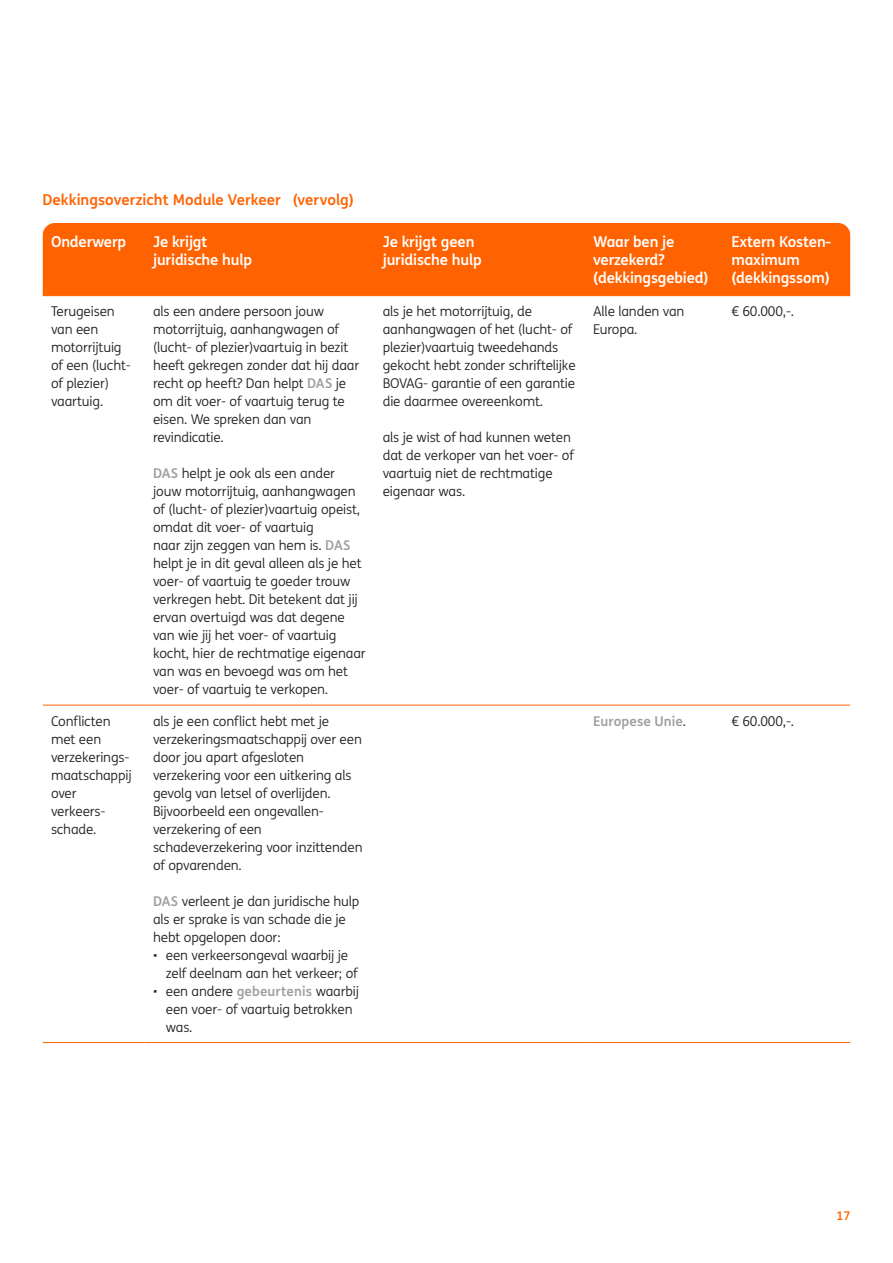
<style>
.page{position:relative;width:893px;height:1263px;background:#fff}
.page>*{position:absolute;margin:0;border:0;box-sizing:border-box;transform-origin:0 0}
.t1{font:700 15px/18px "ING Me";letter-spacing:-.01em;color:#fff}
.Tabel_Heading{font:700 15px "ING Me";color:#ff6200}
.t2{font:13.5px/18px "ING Me";letter-spacing:-.01em;color:#231f20}
.t3{font:700 13.5px "ING Me";letter-spacing:.005em;color:#9d9fa2}
.t4{font:700 12px "ING Me";color:#ff6200}
.s1{font-weight:700;color:#9d9fa2}
.s2{font-weight:400;color:#231f20}
</style>
<div class="page">
<div style="left:43px;top:223px;width:807px;height:72px;background:#ff6200"></div>
<hr style="left:43px;top:295px;width:102px;height:1px;background:#ff6200">
<hr style="left:145px;top:295px;width:229px;height:1px;background:#ff6200">
<hr style="left:374px;top:295px;width:211px;height:1px;background:#ff6200">
<hr style="left:585px;top:295px;width:138px;height:1px;background:#ff6200">
<hr style="left:723px;top:295px;width:127px;height:1px;background:#ff6200">
<hr style="left:43px;top:705px;width:102px;height:1px;background:#ff6200">
<hr style="left:145px;top:705px;width:229px;height:1px;background:#ff6200">
<hr style="left:374px;top:705px;width:211px;height:1px;background:#ff6200">
<hr style="left:585px;top:705px;width:138px;height:1px;background:#ff6200">
<hr style="left:723px;top:705px;width:127px;height:1px;background:#ff6200">
<hr style="left:43px;top:1042px;width:102px;height:1px;background:#ff6200">
<hr style="left:145px;top:1042px;width:229px;height:1px;background:#ff6200">
<hr style="left:374px;top:1042px;width:211px;height:1px;background:#ff6200">
<hr style="left:585px;top:1042px;width:138px;height:1px;background:#ff6200">
<hr style="left:723px;top:1042px;width:127px;height:1px;background:#ff6200">
<p class="Tabel_Heading" style="left:43px;top:187px;width:313px">Dekkingsoverzicht Module Verkeer (vervolg)</p>
<p class="t1" style="left:51px;top:232px;width:77px">Onderwerp</p>
<p class="t1" style="left:153px;top:232px;width:100px">Je krijgt juridische hulp</p>
<p class="t1" style="left:383px;top:232px;width:100px">Je krijgt geen juridische hulp</p>
<p class="t1" style="left:593px;top:232px;width:117px">Waar ben je verzekerd? (dekkingsgebied)</p>
<p class="t1" style="left:731px;top:232px;width:102px">Extern Kosten&shy;maximum (dekkingssom)</p>
<p class="t2" style="left:51px;top:302px;width:81px">Terugeisen van een motorrijtuig of een (lucht&shy;of plezier) vaartuig.</p>
<p class="t2" style="left:153px;top:302px;width:208px">als een andere persoon jouw motorrijtuig, aanhangwagen of (lucht- of plezier)vaartuig in bezit heeft gekregen zonder dat hij daar recht op heeft? Dan helpt <span class="s1">DAS</span> je om dit voer- of vaartuig terug te eisen. We spreken dan van revindicatie.</p>
<p class="t2" style="left:153px;top:464px;width:214px"><span class="s1">DAS</span> helpt je ook als een ander jouw motorrijtuig, aanhangwagen of (lucht- of plezier)vaartuig opeist, omdat dit voer- of vaartuig<br>naar zijn zeggen van hem is. <span class="s1">DAS </span>helpt je in dit geval alleen als je het voer- of vaartuig te goeder trouw verkregen hebt. Dit betekent dat jij ervan overtuigd was dat degene van wie jij het voer- of vaartuig kocht, hier de rechtmatige eigenaar van was en bevoegd was om het voer- of vaartuig te verkopen.</p>
<p class="t2" style="left:593px;top:302px;width:93px">Alle landen van<br>Europa.</p>
<p class="t2" style="left:731px;top:302px;width:64px">€ 60.000,-.</p>
<p class="t2" style="left:383px;top:302px;width:194px">als je het motorrijtuig, de aanhangwagen of het (lucht- of plezier)vaartuig tweedehands gekocht hebt zonder schriftelijke<br>BOVAG- garantie of een garantie die daarmee overeenkomt.</p>
<p class="t2" style="left:383px;top:428px;width:193px">als je wist of had kunnen weten dat de verkoper van het voer- of vaartuig niet de rechtmatige eigenaar was.</p>
<p class="t2" style="left:51px;top:711px;width:82px">Conflicten met een verzekerings&shy;maatschappij over verkeers&shy;schade.</p>
<p class="t2" style="left:153px;top:711px;width:211px">als je een conflict hebt met je verzekeringsmaatschappij over een door jou apart afgesloten verzekering voor een uitkering als gevolg van letsel of overlijden.<br>Bijvoorbeeld een ongevallen&shy;verzekering of een schadeverzekering voor inzittenden of opvarenden.</p>
<p class="t2" style="left:153px;top:891px;width:208px"><span class="s1">DAS</span> verleent je dan juridische hulp als er sprake is van schade die je hebt opgelopen door:</p>
<p class="t2" style="left:166px;top:945px;width:193px;text-indent:-13px">• een verkeersongeval waarbij je zelf deelnam aan het verkeer; of</p>
<p class="t2" style="left:166px;top:981px;width:195px;text-indent:-13px">• een andere <span class="s1">gebeurtenis</span> waarbij een voer- of vaartuig betrokken was.</p>
<p class="t3" style="left:593px;top:710px;width:94px">Europese Unie<span class="s2">.</span></p>
<p class="t2" style="left:731px;top:711px;width:64px">€ 60.000,-.</p>
<p class="t4" style="left:836px;top:1206px;width:15px">17</p>
</div>
